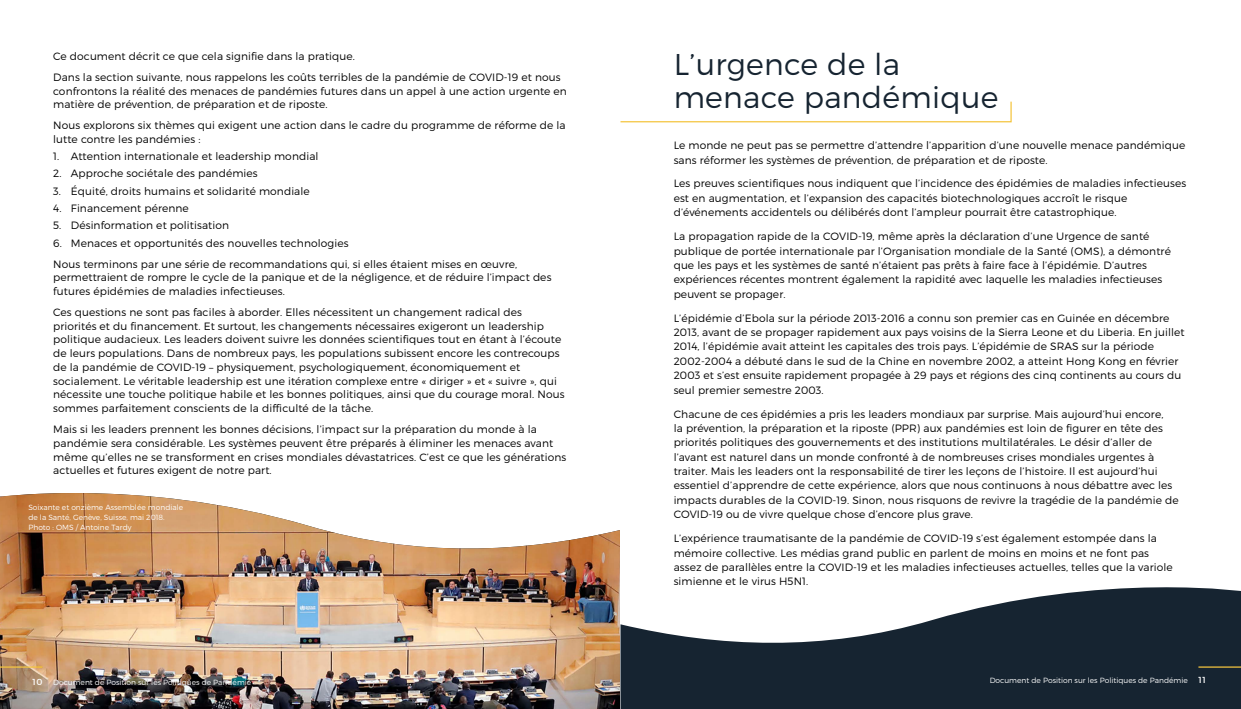
<style>
.page{position:relative;width:1241px;height:709px;background:#fff}
.page>*{position:absolute;margin:0;border:0;box-sizing:border-box;transform-origin:0 0}
.t1{font:300 30px/32.5px "Montserrat";letter-spacing:.01em;color:#162431}
.t2{font:300 10.62px/14.4px "Montserrat";letter-spacing:.01em;color:#000}
.t3{font:8.75px "Montserrat";color:#fff}
.t4{font:300 7.5px/10px "Montserrat";color:#fff}
.s1{font-weight:400;font-size:8.75px}
</style>
<div class="page">
<img style="left:0;top:557px;width:620px;height:152px">
<img style="left:0;top:493px;width:620px;height:64px">
<svg style="left:620px;top:101px;width:392px;height:22px"></svg>
<svg style="left:620px;top:587px;width:620px;height:122px;fill:#162431"></svg>
<hr style="left:0;top:666px;width:43px;height:1px;background:#f4c53f">
<hr style="left:1198px;top:666px;width:42px;height:1px;background:#f4c53f">
<p class="t2" style="left:53px;top:46px;width:509px;line-height:20.9px">Ce document décrit ce que cela signifie dans la pratique.<br>Dans la section suivante, nous rappelons les coûts terribles de la pandémie de COVID-19 et nous</p>
<p class="t2" style="left:53px;top:84px;width:515px;line-height:13.8px">confrontons la réalité des menaces de pandémies futures dans un appel à une action urgente en matière de prévention, de préparation et de riposte.</p>
<p class="t2" style="left:53px;top:118px;width:514px;line-height:13.8px">Nous explorons six thèmes qui exigent une action dans le cadre du programme de réforme de la lutte contre les pandémies :</p>
<p class="t2" style="left:53px;top:149px;width:267px">1. Attention internationale et leadership mondial</p>
<p class="t2" style="left:53px;top:166px;width:206px">2. Approche sociétale des pandémies</p>
<p class="t2" style="left:53px;top:184px;width:258px">3. Équité, droits humains et solidarité mondiale</p>
<p class="t2" style="left:53px;top:201px;width:137px">4. Financement pérenne</p>
<p class="t2" style="left:53px;top:218px;width:177px">5. Désinformation et politisation</p>
<p class="t2" style="left:53px;top:232px;width:465px;line-height:20.9px">6. Menaces et opportunités des nouvelles technologies<br>Nous terminons par une série de recommandations qui, si elles étaient mises en œuvre,</p>
<p class="t2" style="left:53px;top:270px;width:499px;line-height:13.8px">permettraient de rompre le cycle de la panique et de la négligence, et de réduire l’impact des futures épidémies de maladies infectieuses.</p>
<p class="t2" style="left:53px;top:305px;width:512px;line-height:13.8px">Ces questions ne sont pas faciles à aborder. Elles nécessitent un changement radical des priorités et du financement. Et surtout, les changements nécessaires exigeront un leadership politique audacieux. Les leaders doivent suivre les données scientifiques tout en étant à l’écoute de leurs populations. Dans de nombreux pays, les populations subissent encore les contrecoups de la pandémie de COVID-19 – physiquement, psychologiquement, économiquement et socialement. Le véritable leadership est une itération complexe entre « diriger » et « suivre », qui nécessite une touche politique habile et les bonnes politiques, ainsi que du courage moral. Nous sommes parfaitement conscients de la difficulté de la tâche.</p>
<p class="t2" style="left:53px;top:422px;width:514px;line-height:13.8px">Mais si les leaders prennent les bonnes décisions, l’impact sur la préparation du monde à la pandémie sera considérable. Les systèmes peuvent être préparés à éliminer les menaces avant même qu’elles ne se transforment en crises mondiales dévastatrices. C’est ce que les générations actuelles et futures exigent de notre part.</p>
<p class="t4" style="left:28px;top:502px;width:156px">Soixante et onzième Assemblée mondiale de la Santé, Genève, Suisse, mai 2018.<br>Photo : OMS / Antoine Tardy</p>
<h1 class="t1" style="left:673px;top:48px;width:326px">L’urgence de la menace pandémique</h1>
<p class="t2" style="left:673px;top:138px;width:513px">Le monde ne peut pas se permettre d’attendre l’apparition d’une nouvelle menace pandémique sans réformer les systèmes de prévention, de préparation et de riposte.</p>
<p class="t2" style="left:673px;top:176px;width:514px">Les preuves scientifiques nous indiquent que l’incidence des épidémies de maladies infectieuses est en augmentation, et l’expansion des capacités biotechnologiques accroît le risque d’événements accidentels ou délibérés dont l’ampleur pourrait être catastrophique.</p>
<p class="t2" style="left:673px;top:229px;width:498px">La propagation rapide de la COVID-19, même après la déclaration d’une Urgence de santé publique de portée internationale par l’Organisation mondiale de la Santé (OMS), a démontré que les pays et les systèmes de santé n’étaient pas prêts à faire face à l’épidémie. D’autres expériences récentes montrent également la rapidité avec laquelle les maladies infectieuses peuvent se propager.</p>
<p class="t2" style="left:673px;top:310px;width:512px">L’épidémie d’Ebola sur la période 2013-2016 a connu son premier cas en Guinée en décembre 2013, avant de se propager rapidement aux pays voisins de la Sierra Leone et du Liberia. En juillet 2014, l’épidémie avait atteint les capitales des trois pays. L’épidémie de SRAS sur la période 2002-2004 a débuté dans le sud de la Chine en novembre 2002, a atteint Hong Kong en février 2003 et s’est ensuite rapidement propagée à 29 pays et régions des cinq continents au cours du seul premier semestre 2003.</p>
<p class="t2" style="left:673px;top:406px;width:506px">Chacune de ces épidémies a pris les leaders mondiaux par surprise. Mais aujourd’hui encore,<br>la prévention, la préparation et la riposte (PPR) aux pandémies est loin de figurer en tête des priorités politiques des gouvernements et des institutions multilatérales. Le désir d’aller de l’avant est naturel dans un monde confronté à de nombreuses crises mondiales urgentes à traiter. Mais les leaders ont la responsabilité de tirer les leçons de l’histoire. Il est aujourd’hui essentiel d’apprendre de cette expérience, alors que nous continuons à nous débattre avec les impacts durables de la COVID-19. Sinon, nous risquons de revivre la tragédie de la pandémie de COVID-19 ou de vivre quelque chose d’encore plus grave.</p>
<p class="t2" style="left:673px;top:531px;width:500px">L’expérience traumatisante de la pandémie de COVID-19 s’est également estompée dans la mémoire collective. Les médias grand public en parlent de moins en moins et ne font pas assez de parallèles entre la COVID-19 et les maladies infectieuses actuelles, telles que la variole simienne et le virus H5N1.</p>
<p class="t4" style="left:32px;top:677px;width:220px"><span class="s1">10</span> Document de Position sur les Politiques de Pandémie</p>
<p class="t4" style="left:989px;top:675px;width:199px">Document de Position sur les Politiques de Pandémie</p>
<p class="t3" style="left:1198px;top:674px;width:9px">11</p>
</div>
